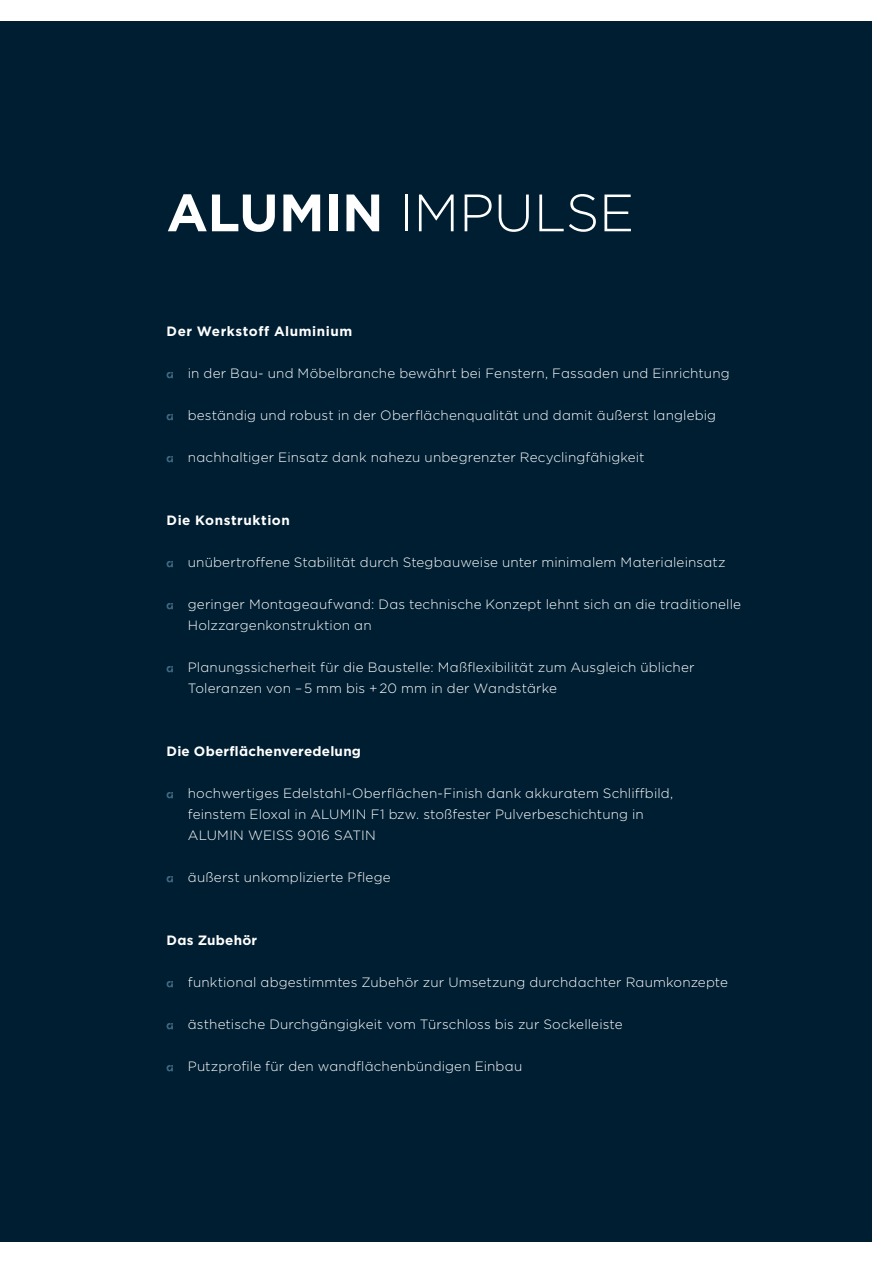
<style>
.page{position:relative;width:893px;height:1263px;background:#fff}
.page>*{position:absolute;margin:0;border:0;box-sizing:border-box;transform-origin:0 0}
.t1{font:300 52.5px "Gotham";letter-spacing:-.005em;color:#fff}
.t2{font:300 13.5px/21px "Gotham";letter-spacing:.01em;color:#fff}
.t3{font:700 13.5px "Gotham";letter-spacing:.03em;color:#fff}
.s1{font-weight:700}
</style>
<div class="page">
<div style="left:0;top:21px;width:872px;height:1221px;background:#001e32"></div>
<svg style="left:167px;top:372px;width:6px;height:6px"></svg>
<svg style="left:167px;top:414px;width:6px;height:6px"></svg>
<svg style="left:167px;top:456px;width:6px;height:6px"></svg>
<svg style="left:167px;top:561px;width:6px;height:6px"></svg>
<svg style="left:167px;top:603px;width:6px;height:6px"></svg>
<svg style="left:167px;top:666px;width:6px;height:6px"></svg>
<svg style="left:167px;top:792px;width:6px;height:6px"></svg>
<svg style="left:167px;top:876px;width:6px;height:6px"></svg>
<svg style="left:167px;top:981px;width:6px;height:6px"></svg>
<svg style="left:167px;top:1023px;width:6px;height:6px"></svg>
<svg style="left:167px;top:1065px;width:6px;height:6px"></svg>
<h1 class="t1" style="left:167px;top:179px;width:469px"><span class="s1">ALUMIN</span> IMPULSE</h1>
<p class="t3" style="left:167px;top:323px;width:187px">Der Werkstoff Aluminium</p>
<p class="t2" style="left:188px;top:363px;width:543px">in der Bau- und Möbelbranche bewährt bei Fenstern, Fassaden und Einrichtung</p>
<p class="t2" style="left:188px;top:405px;width:530px">beständig und robust in der Oberflächenqualität und damit äußerst langlebig</p>
<p class="t2" style="left:188px;top:447px;width:458px">nachhaltiger Einsatz dank nahezu unbegrenzter Recyclingfähigkeit</p>
<p class="t3" style="left:167px;top:512px;width:125px">Die Konstruktion</p>
<p class="t2" style="left:188px;top:552px;width:539px">unübertroffene Stabilität durch Stegbauweise unter minimalem Materialeinsatz</p>
<p class="t2" style="left:188px;top:594px;width:555px">geringer Montageaufwand: Das technische Konzept lehnt sich an die traditionelle<br>Holzzargenkonstruktion an</p>
<p class="t2" style="left:188px;top:657px;width:508px">Planungssicherheit für die Baustelle: Maßflexibilität zum Ausgleich üblicher<br>Toleranzen von – 5 mm bis + 20 mm in der Wandstärke</p>
<p class="t3" style="left:167px;top:743px;width:196px">Die Oberflächenveredelung</p>
<p class="t2" style="left:188px;top:783px;width:487px">hochwertiges Edelstahl-Oberflächen-Finish dank akkuratem Schliffbild, feinstem Eloxal in ALUMIN F1 bzw. stoßfester Pulverbeschichtung in<br>ALUMIN WEISS 9016 SATIN</p>
<p class="t2" style="left:188px;top:867px;width:204px">äußerst unkomplizierte Pflege</p>
<p class="t3" style="left:167px;top:932px;width:92px">Das Zubehör</p>
<p class="t2" style="left:188px;top:972px;width:542px">funktional abgestimmtes Zubehör zur Umsetzung durchdachter Raumkonzepte</p>
<p class="t2" style="left:188px;top:1014px;width:436px">ästhetische Durchgängigkeit vom Türschloss bis zur Sockelleiste</p>
<p class="t2" style="left:188px;top:1056px;width:336px">Putzprofile für den wandflächenbündigen Einbau</p>
</div>
